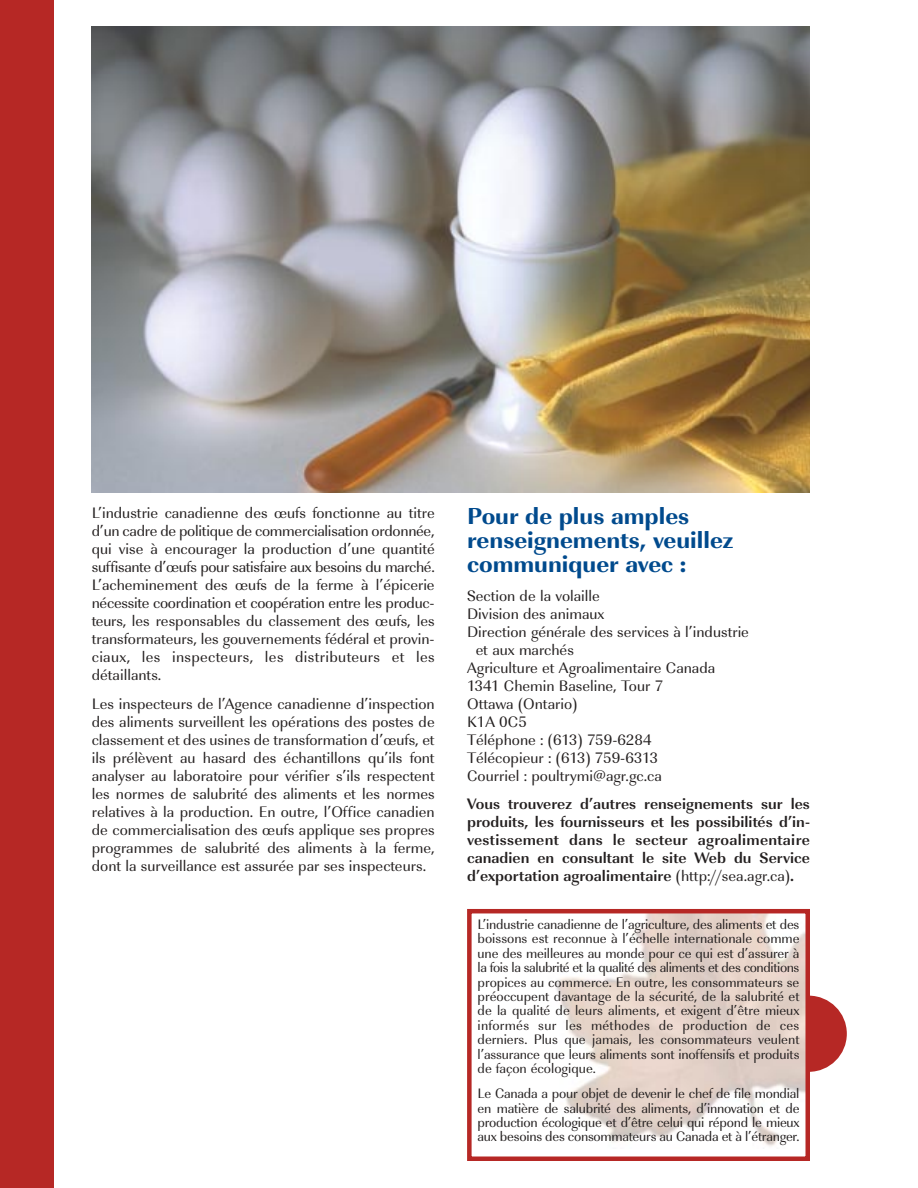
<style>
.page{position:relative;width:918px;height:1188px;background:#fff}
.page>*{position:absolute;margin:0;border:0;box-sizing:border-box;transform-origin:0 0}
.t1{font:700 24px/24px "URW Imperial T Extr";color:#004a8d}
.t2{font:15.75px/18px "URW Imperial T";color:#231f1f;text-align:justify}
.t3{font:700 15.75px/18px "URW Imperial T";color:#231f1f;text-align:justify}
.t4{font:14.25px/14.4px "URW Imperial T";letter-spacing:-.015em;color:#231f1f;text-align:justify}
.s1{font-weight:400}
</style>
<div class="page">
<img style="left:92px;top:27px;width:718px;height:466px">
<div style="left:0;top:0;width:54px;height:1188px;background:#b62825"></div>
<div style="left:771px;top:996px;width:76px;height:76px;background:#b62825;border-radius:50%"></div>
<img style="left:556px;top:914px;width:249px;height:232px">
<div style="left:467px;top:909px;width:343px;height:252px;border:4px solid #b62825"></div>
<p class="t2" style="left:92px;top:506px;width:345px">L’industrie canadienne des œufs fonctionne au titre d’un cadre de politique de commercialisation ordonnée, qui vise à encourager la production d’une quantité suffisante d’œufs pour satisfaire aux besoins du marché.<br>L’acheminement des œufs de la ferme à l’épicerie nécessite coordination et coopération entre les produc&shy;teurs, les responsables du classement des œufs, les transformateurs, les gouvernements fédéral et provin&shy;ciaux, les inspecteurs, les distributeurs et les détaillants.</p>
<p class="t2" style="left:92px;top:697px;width:344px">Les inspecteurs de l’Agence canadienne d’inspection des aliments surveillent les opérations des postes de classement et des usines de transformation d’œufs, et ils prélèvent au hasard des échantillons qu’ils font analyser au laboratoire pour vérifier s’ils respectent les normes de salubrité des aliments et les normes relatives à la production. En outre, l’Office canadien de commercialisation des œufs applique ses propres programmes de salubrité des aliments à la ferme, dont la surveillance est assurée par ses inspecteurs.</p>
<h1 class="t1" style="left:467px;top:507px;width:268px">Pour de plus amples renseignements, veuillez communiquer avec :</h1>
<p class="t2" style="left:467px;top:588px;width:134px">Section de la volaille</p>
<p class="t2" style="left:467px;top:606px;width:139px">Division des animaux</p>
<p class="t2" style="left:467px;top:624px;width:283px">Direction générale des services à l’industrie</p>
<p class="t2" style="left:476px;top:642px;width:100px">et aux marchés</p>
<p class="t2" style="left:467px;top:660px;width:250px">Agriculture et Agroalimentaire Canada</p>
<p class="t2" style="left:467px;top:678px;width:198px">1341 Chemin Baseline, Tour 7</p>
<p class="t2" style="left:467px;top:696px;width:112px">Ottawa (Ontario)</p>
<p class="t2" style="left:467px;top:714px;width:61px">K1A 0C5</p>
<p class="t2" style="left:467px;top:732px;width:186px">Téléphone : (613) 759-6284</p>
<p class="t2" style="left:467px;top:750px;width:192px">Télécopieur : (613) 759-6313</p>
<p class="t2" style="left:467px;top:768px;width:196px">Courriel : poultrymi@agr.gc.ca</p>
<p class="t3" style="left:467px;top:797px;width:344px">Vous trouverez d’autres renseignements sur les produits, les fournisseurs et les possibilités d’in&shy;vestissement dans le secteur agroalimentaire canadien en consultant le site Web du Service d’exportation agroalimentaire <span class="s1">(http://sea.agr.ca)</span>.</p>
<p class="t4" style="left:478px;top:919px;width:323px">L’industrie canadienne de l’agriculture, des aliments et des boissons est reconnue à l’échelle internationale comme une des meilleures au monde pour ce qui est d’assurer à la fois la salubrité et la qualité des aliments et des conditions propices au commerce. En outre, les consommateurs se préoccupent davantage de la sécurité, de la salubrité et de la qualité de leurs aliments, et exigent d’être mieux informés sur les méthodes de production de ces derniers. Plus que jamais, les consommateurs veulent l’assurance que leurs aliments sont inoffensifs et produits de façon écologique.</p>
<p class="t4" style="left:478px;top:1088px;width:324px">Le Canada a pour objet de devenir le chef de file mondial en matière de salubrité des aliments, d’innovation et de production écologique et d’être celui qui répond le mieux aux besoins des consommateurs au Canada et à l’étranger.</p>
</div>
